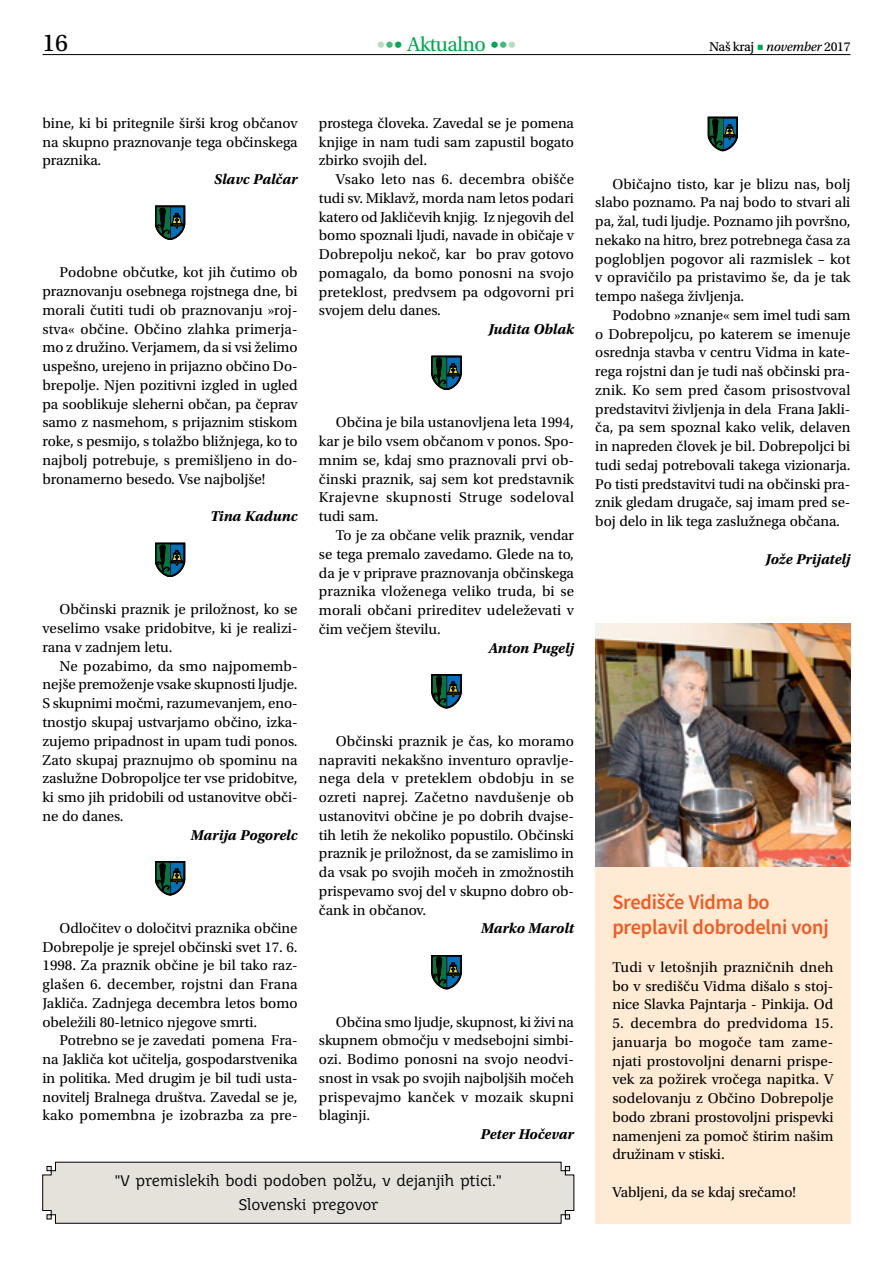
<style>
.page{position:relative;width:893px;height:1263px;background:#fff}
.page>*{position:absolute;margin:0;border:0;box-sizing:border-box;transform-origin:0 0}
.t1{font:25.5px "Utopia Std Capt";color:#000}
.t2{font:600 21px/25.2px "Source Sans Pro";letter-spacing:-.01em;color:#f15a22}
.t3{font:21px "Utopia Std";letter-spacing:-.02em;color:#00a651}
.t4{font:15px/18.8px "Utopia Std";letter-spacing:-.005em;color:#000;text-align:justify}
.t5{font:italic 700 15px "Utopia Std";letter-spacing:-.005em;color:#000}
.t6{font:15px/24px "Juvenis";letter-spacing:-.015em;color:#000;text-align:center}
.t7{font:13.5px "Utopia Std Capt";letter-spacing:-.02em;color:#000}
.s1{font-family:"Frutiger LT Std";font-weight:300;font-size:18px;color:#b4ddc1}
.s2{font-family:"Frutiger LT Std";font-weight:300;font-size:18px;color:#45b97c}
.s3{font-family:"Frutiger LT Std";font-weight:300;font-size:18px}
.s4{color:#00a651}
.s5{font-family:"Utopia Std Capt It"}
</style>
<div class="page">
<hr style="left:43px;top:54px;width:807px;height:1px;background:#000">
<svg style="left:155px;top:206px;width:30px;height:34px"></svg>
<svg style="left:155px;top:543px;width:30px;height:34px"></svg>
<svg style="left:155px;top:861px;width:30px;height:34px"></svg>
<div style="left:595px;top:867px;width:255px;height:356px;background:#ffead4"></div>
<img style="left:595px;top:623px;width:255px;height:244px">
<div style="left:42px;top:1162px;width:532px;height:61px;background:#e5e2dc"></div>
<svg style="left:432px;top:356px;width:29px;height:34px"></svg>
<svg style="left:432px;top:674px;width:29px;height:34px"></svg>
<svg style="left:432px;top:955px;width:29px;height:34px"></svg>
<svg style="left:708px;top:117px;width:30px;height:34px"></svg>
<h1 class="t1" style="left:43px;top:29px;width:27px">16</h1>
<h2 class="t3" style="left:377px;top:32px;width:141px"><span class="s1">•</span><span class="s2">•</span><span class="s3">•</span> Aktualno <span class="s3">•</span><span class="s2">•</span><span class="s1">•</span></h2>
<p class="t7" style="left:709px;top:39px;width:143px">Naš kraj <span class="s4">■</span> <span class="s5">november</span> 2017</p>
<p class="t4" style="left:43px;top:114px;width:257px">bine, ki bi pritegnile širši krog občanov na skupno praznovanje tega občinskega praznika.</p>
<p class="t5" style="left:214px;top:170px;width:85px">Slavc Palčar</p>
<p class="t4" style="left:43px;top:263px;width:257px;text-indent:17px">Podobne občutke, kot jih čutimo ob praznovanju osebnega rojstnega dne, bi morali čutiti tudi ob praznovanju »roj&shy;stva« občine. Občino zlahka primerja&shy;mo z družino. Verjamem, da si vsi želimo uspešno, urejeno in prijazno občino Do&shy;brepolje. Njen pozitivni izgled in ugled pa sooblikuje sleherni občan, pa čeprav samo z nasmehom, s prijaznim stiskom roke, s pesmijo, s tolažbo bližnjega, ko to najbolj potrebuje, s premišljeno in do&shy;bronamerno besedo. Vse najboljše!</p>
<p class="t5" style="left:210px;top:507px;width:89px">Tina Kadunc</p>
<p class="t4" style="left:43px;top:600px;width:257px;text-indent:17px">Občinski praznik je priložnost, ko se veselimo vsake pridobitve, ki je realizi&shy;rana v zadnjem letu.</p>
<p class="t4" style="left:43px;top:657px;width:257px;text-indent:17px">Ne pozabimo, da smo najpomemb&shy;nejše premoženje vsake skupnosti ljudje.<br>S skupnimi močmi, razumevanjem, eno&shy;tnostjo skupaj ustvarjamo občino, izka&shy;zujemo pripadnost in upam tudi ponos.<br>Zato skupaj praznujmo ob spominu na zaslužne Dobropoljce ter vse pridobitve, ki smo jih pridobili od ustanovitve obči&shy;ne do danes.</p>
<p class="t5" style="left:191px;top:826px;width:108px">Marija Pogorelc</p>
<p class="t4" style="left:43px;top:919px;width:257px;text-indent:17px">Odločitev o določitvi praznika občine Dobrepolje je sprejel občinski svet 17. 6.<br>1998. Za praznik občine je bil tako raz&shy;glašen 6. december, rojstni dan Frana Jakliča. Zadnjega decembra letos bomo obeležili 80-letnico njegove smrti.</p>
<p class="t4" style="left:43px;top:1031px;width:257px;text-indent:17px">Potrebno se je zavedati pomena Fra&shy;na Jakliča kot učitelja, gospodarstvenika in politika. Med drugim je bil tudi usta&shy;novitelj Bralnega društva. Zavedal se je, kako pomembna je izobrazba za pre-</p>
<p class="t4" style="left:319px;top:114px;width:257px">prostega človeka. Zavedal se je pomena knjige in nam tudi sam zapustil bogato zbirko svojih del.</p>
<p class="t4" style="left:319px;top:170px;width:257px;text-indent:17px">Vsako leto nas 6. decembra obišče tudi sv. Miklavž, morda nam letos podari katero od Jakličevih knjig. Iz njegovih del bomo spoznali ljudi, navade in običaje v Dobrepolju nekoč, kar bo prav gotovo pomagalo, da bomo ponosni na svojo preteklost, predvsem pa odgovorni pri svojem delu danes.</p>
<p class="t5" style="left:488px;top:321px;width:87px">Judita Oblak</p>
<p class="t4" style="left:319px;top:413px;width:257px;text-indent:17px">Občina je bila ustanovljena leta 1994, kar je bilo vsem občanom v ponos. Spo&shy;mnim se, kdaj smo praznovali prvi ob&shy;činski praznik, saj sem kot predstavnik Krajevne skupnosti Struge sodeloval tudi sam.</p>
<p class="t4" style="left:319px;top:526px;width:257px;text-indent:17px">To je za občane velik praznik, vendar se tega premalo zavedamo. Glede na to, da je v priprave praznovanja občinskega praznika vloženega veliko truda, bi se morali občani prireditev udeleževati v čim večjem številu.</p>
<p class="t5" style="left:488px;top:639px;width:87px">Anton Pugelj</p>
<p class="t4" style="left:319px;top:732px;width:257px;text-indent:17px">Občinski praznik je čas, ko moramo napraviti nekakšno inventuro opravlje&shy;nega dela v preteklem obdobju in se ozreti naprej. Začetno navdušenje ob ustanovitvi občine je po dobrih dvajse&shy;tih letih že nekoliko popustilo. Občinski praznik je priložnost, da se zamislimo in da vsak po svojih močeh in zmožnostih prispevamo svoj del v skupno dobro ob&shy;čank in občanov.</p>
<p class="t5" style="left:481px;top:920px;width:95px">Marko Marolt</p>
<p class="t4" style="left:319px;top:1013px;width:257px;text-indent:17px">Občina smo ljudje, skupnost, ki živi na skupnem območju v medsebojni simbi&shy;ozi. Bodimo ponosni na svojo neodvi&shy;snost in vsak po svojih najboljših močeh prispevajmo kanček v mozaik skupni blaginji.</p>
<p class="t5" style="left:480px;top:1126px;width:95px">Peter Hočevar</p>
<p class="t6" style="left:115px;top:1169px;width:389px">"V premislekih bodi podoben polžu, v dejanjih ptici."<br>Slovenski pregovor</p>
<p class="t4" style="left:595px;top:175px;width:257px;text-indent:17px">Običajno tisto, kar je blizu nas, bolj slabo poznamo. Pa naj bodo to stvari ali pa, žal, tudi ljudje. Poznamo jih površno, nekako na hitro, brez potrebnega časa za poglobljen pogovor ali razmislek – kot v opravičilo pa pristavimo še, da je tak tempo našega življenja.</p>
<p class="t4" style="left:595px;top:306px;width:257px;text-indent:17px">Podobno »znanje« sem imel tudi sam o Dobrepoljcu, po katerem se imenuje osrednja stavba v centru Vidma in kate&shy;rega rojstni dan je tudi naš občinski pra&shy;znik. Ko sem pred časom prisostvoval predstavitvi življenja in dela Frana Jakli&shy;ča, pa sem spoznal kako velik, delaven in napreden človek je bil. Dobrepoljci bi tudi sedaj potrebovali takega vizionarja.<br>Po tisti predstavitvi tudi na občinski pra&shy;znik gledam drugače, saj imam pred se&shy;boj delo in lik tega zaslužnega občana.</p>
<p class="t5" style="left:766px;top:550px;width:86px">Jože Prijatelj</p>
<h2 class="t2" style="left:612px;top:889px;width:218px">Središče Vidma bo preplavil dobrodelni vonj</h2>
<p class="t4" style="left:612px;top:958px;width:223px">Tudi v letošnjih prazničnih dneh bo v središču Vidma dišalo s stoj&shy;nice Slavka Pajntarja - Pinkija. Od</p>
<p class="t4" style="left:612px;top:1014px;width:223px">5. decembra do predvidoma 15. januarja bo mogoče tam zame&shy;njati prostovoljni denarni prispe&shy;vek za požirek vročega napitka. V sodelovanju z Občino Dobrepolje bodo zbrani prostovoljni prispevki namenjeni za pomoč štirim našim družinam v stiski.</p>
<p class="t4" style="left:612px;top:1183px;width:185px">Vabljeni, da se kdaj srečamo!</p>
</div>
